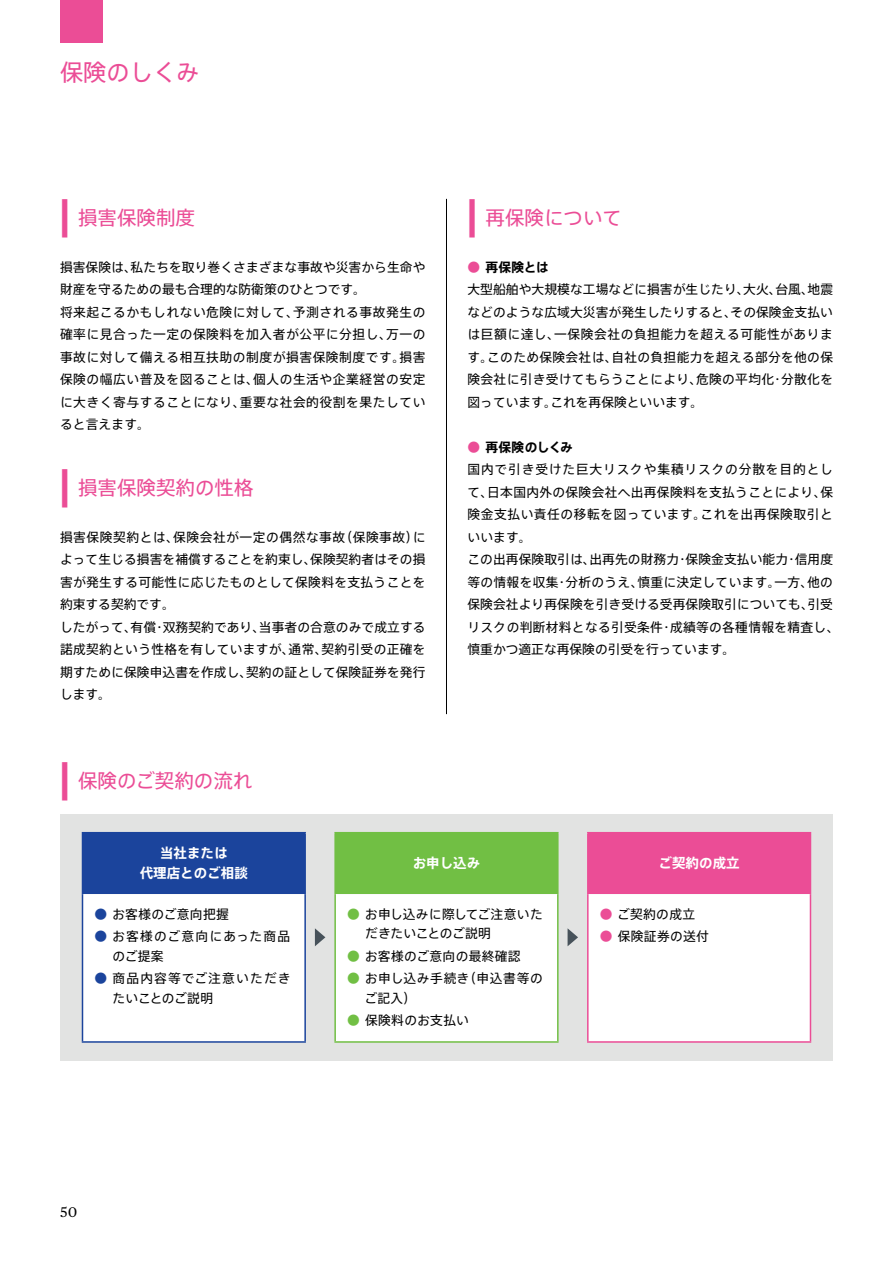
<style>
.page{position:relative;width:893px;height:1263px;background:#fff}
.page>*{position:absolute;margin:0;border:0;box-sizing:border-box;transform-origin:0 0}
.t1{font:23.25px "Axis Pro N";color:#eb4d96}
.t2{font:19.5px "Axis Pro N";color:#eb4d96}
.t3{font:14.1px "Chubb Publico Text";color:#000}
.t4{font:700 13.5px/19.5px "Axis Pro N";color:#fff;text-align:center}
.t5{font:12.75px/22.5px "Axis Pro N";letter-spacing:.025em;color:#000}
.t6{font:12.75px/22.5px "Axis Pro N";letter-spacing:.045em;color:#000}
.t7{font:12.75px/22.5px "Axis Pro N";letter-spacing:.005em;color:#000}
.t8{font:12.75px/19.5px "Axis Pro N";letter-spacing:.085em;color:#000}
.t9{font:12.75px/19.5px "Axis Pro N";letter-spacing:.05em;color:#000}
.t10{font:12.75px/19.5px "Axis Pro N";letter-spacing:.09em;color:#000}
.s1{font-size:49.2px}
.s2{font-weight:700;color:#eb4d96}
.s3{font-weight:700}
.s4{font-weight:700;color:#1b449c}
.s5{font-weight:700;color:#71bf44}
</style>
<div class="page">
<div style="left:60px;top:0;width:42px;height:42px;background:#eb4d96"></div>
<hr style="left:446px;top:199px;width:1px;height:515px;background:#000">
<div style="left:60px;top:814px;width:773px;height:247px;background:#e2e3e2"></div>
<div style="left:82px;top:833px;width:223px;height:61px;background:#1b449c"></div>
<div style="left:335px;top:833px;width:223px;height:61px;background:#71bf44"></div>
<div style="left:588px;top:833px;width:222px;height:61px;background:#eb4d96"></div>
<svg style="left:83px;top:894px;width:727px;height:147px;background:#fcfcfc"></svg>
<hr style="left:82px;top:832px;width:224px;height:1px;background:#1b449c">
<hr style="left:304px;top:833px;width:2px;height:61px;background:#1b449c">
<hr style="left:82px;top:894px;width:1px;height:147px;background:#1b449c">
<hr style="left:304px;top:894px;width:2px;height:147px;background:#1b449c">
<hr style="left:82px;top:1041px;width:224px;height:2px;background:#1b449c">
<hr style="left:334px;top:832px;width:225px;height:1px;background:#71bf44">
<hr style="left:334px;top:833px;width:2px;height:61px;background:#71bf44">
<hr style="left:557px;top:833px;width:2px;height:61px;background:#71bf44">
<hr style="left:334px;top:894px;width:2px;height:147px;background:#71bf44">
<hr style="left:557px;top:894px;width:2px;height:147px;background:#71bf44">
<hr style="left:334px;top:1041px;width:225px;height:2px;background:#71bf44">
<hr style="left:587px;top:832px;width:224px;height:1px;background:#eb4d96">
<hr style="left:587px;top:833px;width:2px;height:61px;background:#eb4d96">
<hr style="left:810px;top:833px;width:1px;height:61px;background:#eb4d96">
<hr style="left:587px;top:894px;width:2px;height:147px;background:#eb4d96">
<hr style="left:810px;top:894px;width:1px;height:147px;background:#eb4d96">
<hr style="left:587px;top:1041px;width:224px;height:2px;background:#eb4d96">
<svg style="left:315px;top:928px;width:10px;height:18px"></svg>
<svg style="left:568px;top:928px;width:10px;height:18px"></svg>
<h1 class="t1" style="left:60px;top:61px;width:141px">保険のしくみ</h1>
<h2 class="t2" style="left:61px;top:208px;width:135px"><span class="s1">■</span> 損害保険制度</h2>
<p class="t6" style="left:60px;top:255px;width:367px">損害保険は、私たちを取り巻くさまざまな事故や災害から生命や財産を守るための最も合理的な防衛策のひとつです。<br>将来起こるかもしれない危険に対して、予測される事故発生の確率に見合った一定の保険料を加入者が公平に分担し、万一の事故に対して備える相互扶助の制度が損害保険制度です。損害保険の幅広い普及を図ることは、個人の生活や企業経営の安定に大きく寄与することになり、重要な社会的役割を果たしていると言えます。</p>
<h2 class="t2" style="left:61px;top:478px;width:194px"><span class="s1">■</span> 損害保険契約の性格</h2>
<p class="t7" style="left:60px;top:525px;width:367px">損害保険契約とは、保険会社が一定の偶然な事故（保険事故）によって生じる損害を補償することを約束し、保険契約者はその損害が発生する可能性に応じたものとして保険料を支払うことを約束する契約です。<br>したがって、有償・双務契約であり、当事者の合意のみで成立する諾成契約という性格を有していますが、通常、契約引受の正確を期すために保険申込書を作成し、契約の証として保険証券を発行します。</p>
<h2 class="t2" style="left:61px;top:770px;width:193px"><span class="s1">■</span> 保険のご契約の流れ</h2>
<h2 class="t2" style="left:469px;top:208px;width:155px"><span class="s1">■</span> 再保険について</h2>
<p class="t5" style="left:467px;top:255px;width:367px"><span class="s2">●</span> <span class="s3">再保険とは<br></span>大型船舶や大規模な工場などに損害が生じたり、大火、台風、地震などのような広域大災害が発生したりすると、その保険金支払いは巨額に達し、一保険会社の負担能力を超える可能性があります。このため保険会社は、自社の負担能力を超える部分を他の保険会社に引き受けてもらうことにより、危険の平均化・分散化を図っています。これを再保険といいます。</p>
<p class="t5" style="left:467px;top:435px;width:373px"><span class="s2">●</span> <span class="s3">再保険のしくみ<br></span>国内で引き受けた巨大リスクや集積リスクの分散を目的として、日本国内外の保険会社へ出再保険料を支払うことにより、保険金支払い責任の移転を図っています。これを出再保険取引といいます。<br>この出再保険取引は、出再先の財務力・保険金支払い能力・信用度等の情報を収集・分析のうえ、慎重に決定しています。一方、他の保険会社より再保険を引き受ける受再保険取引についても、引受リスクの判断材料となる引受条件・成績等の各種情報を精査し、慎重かつ適正な再保険の引受を行っています。</p>
<p class="t4" style="left:140px;top:843px;width:109px">当社または<br>代理店とのご相談</p>
<p class="t4" style="left:413px;top:853px;width:69px">お申し込み</p>
<p class="t4" style="left:659px;top:853px;width:82px">ご契約の成立</p>
<p class="t5" style="left:94px;top:903px;width:136px"><span class="s4">●</span> お客様のご意向把握</p>
<p class="t10" style="left:112px;top:927px;width:179px;text-indent:-18px"><span class="s4">●</span> お客様のご意向にあった商品のご提案</p>
<p class="t8" style="left:112px;top:969px;width:180px;text-indent:-18px"><span class="s4">●</span> 商品内容等でご注意いただきたいことのご説明</p>
<p class="t5" style="left:365px;top:904px;width:179px;line-height:19.5px;text-indent:-18px"><span class="s5">●</span> お申し込みに際してご注意いただきたいことのご説明</p>
<p class="t5" style="left:347px;top:945px;width:175px"><span class="s5">●</span> お客様のご意向の最終確認</p>
<p class="t9" style="left:364px;top:969px;width:180px;text-indent:-17px"><span class="s5">●</span> お申し込み手続き（申込書等のご記入）</p>
<p class="t5" style="left:347px;top:1009px;width:123px"><span class="s5">●</span> 保険料のお支払い</p>
<p class="t5" style="left:600px;top:903px;width:97px"><span class="s2">●</span> ご契約の成立</p>
<p class="t5" style="left:600px;top:925px;width:111px"><span class="s2">●</span> 保険証券の送付</p>
<p class="t3" style="left:60px;top:1201px;width:19px">50</p>
</div>
